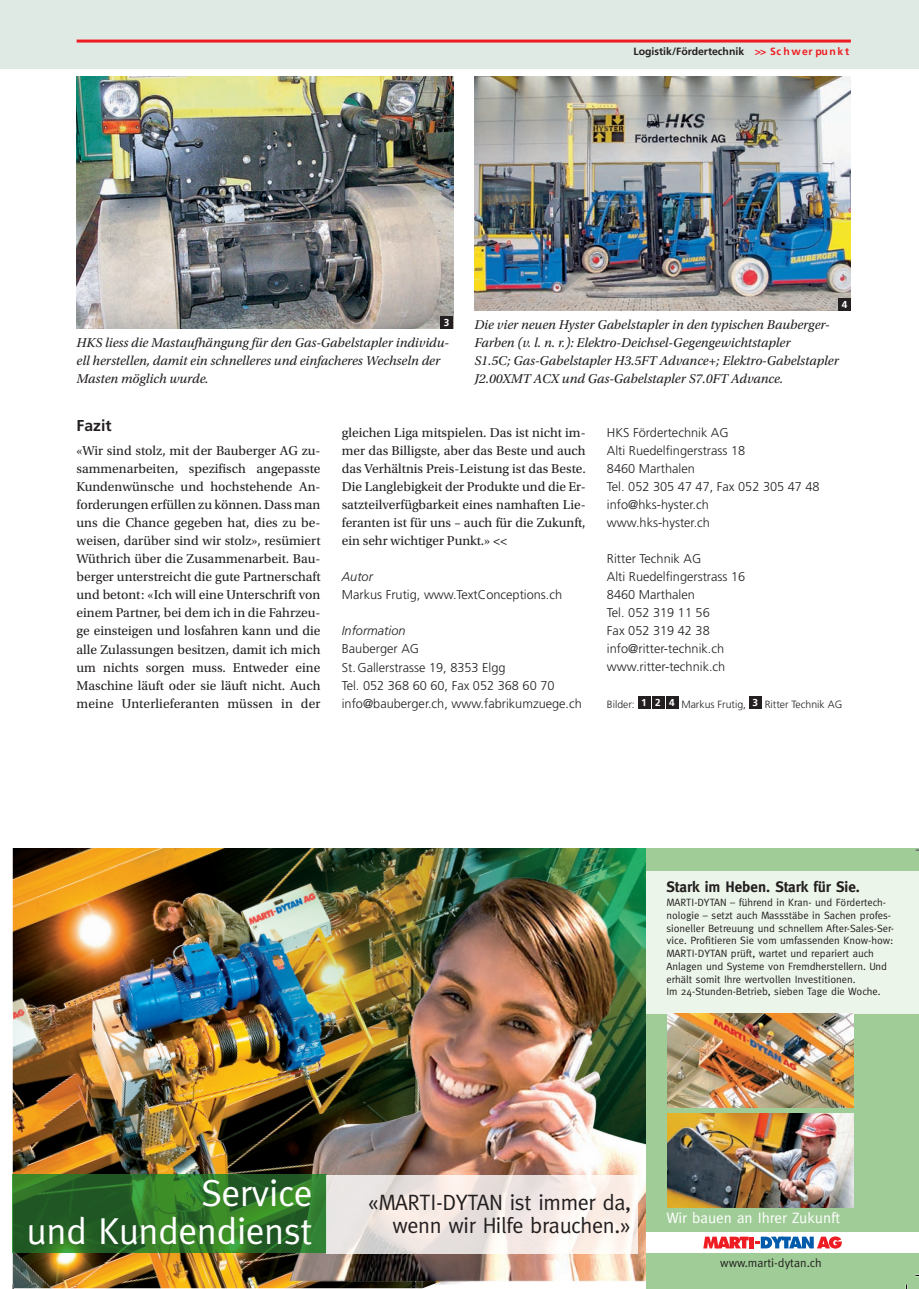
<style>
.page{position:relative;width:919px;height:1289px;background:#fff}
.page>*{position:absolute;margin:0;border:0;box-sizing:border-box;transform-origin:0 0}
.t1{font:37.5px/37.5px "Meta";letter-spacing:-.01em;color:#fff;text-align:right}
.t2{font:22.2px/22.2px "Meta";letter-spacing:-.015em;color:#231f20;text-align:right}
.t3{font:700 15.75px "Frutiger LT Std";color:#231f20}
.t4{font:700 15.15px "Meta";color:#231f20}
.t5{font:15.15px "Meta";color:#fff}
.t6{font:13.5px/18px "Utopia Std";color:#231f20;text-align:justify}
.t7{font:italic 13.5px/18px "Utopia Std";color:#231f20}
.t8{font:300 12.75px/18px "Frutiger LT Std";color:#231f20}
.t9{font:12.15px "Meta";color:#231f20}
.t10{font:10.65px/12.8px "Meta";color:#231f20}
.t11{font:300 10.5px "Frutiger LT Std";color:#231f20}
.t12{font:700 10.5px "Frutiger LT Std";color:#231f20}
.t13{font:700 10.05px "Frutiger LT Std";color:#fff}
.s1{color:#ee1d23}
.s2{font-style:italic}
.s3{font-weight:700;font-size:10.05px;color:#fff}
</style>
<div class="page">
<div style="left:0;top:0;width:13px;height:68px;background:#e0eae4"></div>
<div style="left:13px;top:0;width:905px;height:68px;background:#e0eae4"></div>
<hr style="left:77px;top:40px;width:773px;height:3px;background:#ee1d23">
<div style="left:637px;top:696px;width:13px;height:13px;background:#231f20"></div>
<div style="left:651px;top:696px;width:13px;height:13px;background:#231f20"></div>
<div style="left:665px;top:696px;width:13px;height:13px;background:#231f20"></div>
<div style="left:749px;top:696px;width:12px;height:13px;background:#231f20"></div>
<img style="left:474px;top:77px;width:376px;height:233px">
<img style="left:77px;top:77px;width:376px;height:252px">
<div style="left:440px;top:316px;width:13px;height:13px;background:#231f20"></div>
<div style="left:838px;top:298px;width:12px;height:13px;background:#231f20"></div>
<img style="left:13px;top:848px;width:633px;height:440px">
<img style="left:99px;top:858px;width:547px;height:426px">
<div style="left:646px;top:848px;width:272px;height:440px;background:#a0cd97"></div>
<div style="left:646px;top:1232px;width:272px;height:20px;background:#fff"></div>
<svg style="left:13px;top:1174px;width:313px;height:78px;background:#2c7028"></svg>
<svg style="left:703px;top:1236px;width:45px;height:12px"></svg>
<hr style="left:749px;top:1236px;width:4px;height:12px;background:#ee1d23">
<svg style="left:755px;top:1236px;width:86px;height:12px"></svg>
<div style="left:646px;top:871px;width:272px;height:142px;background:#ecf5ea"></div>
<img style="left:667px;top:1113px;width:186px;height:94px">
<img style="left:667px;top:1013px;width:186px;height:94px">
<svg style="left:326px;top:1174px;width:311px;height:79px;background:#efe7e3"></svg>
<p class="t12" style="left:633px;top:45px;width:217px">Logistik/Fördertechnik <span class="s1">&gt;&gt; Sc h w er pu n k t</span></p>
<p class="t13" style="left:444px;top:317px;width:7px">3</p>
<p class="t7" style="left:77px;top:334px;width:374px">HKS liess die Mastaufhängung für den Gas-Gabelstapler individu&shy;ell herstellen, damit ein schnelleres und einfacheres Wechseln der<br>Masten möglich wurde.</p>
<p class="t13" style="left:841px;top:299px;width:7px">4</p>
<p class="t7" style="left:474px;top:316px;width:366px">Die vier neuen Hyster Gabelstapler in den typischen Bauberger-Farben (v. l. n. r.): Elektro-Deichsel-Gegengewichtstapler<br>S1.5C; Gas-Gabelstapler H3.5FT Advance+; Elektro-Gabelstapler J2.00XMT ACX und Gas-Gabelstapler S7.0FT Advance.</p>
<p class="t3" style="left:77px;top:416px;width:37px">Fazit</p>
<p class="t6" style="left:77px;top:442px;width:245px">«Wir sind stolz, mit der Bauberger AG zu&shy;sammenarbeiten, spezifisch angepasste Kundenwünsche und hochstehende An&shy;forderungen erfüllen zu können. Dass man uns die Chance gegeben hat, dies zu be&shy;weisen, darüber sind wir stolz», resümiert Wüthrich über die Zusammenarbeit. Bau&shy;berger unterstreicht die gute Partnerschaft und betont: «Ich will eine Unterschrift von einem Partner, bei dem ich in die Fahrzeu&shy;ge einsteigen und losfahren kann und die alle Zulassungen besitzen, damit ich mich um nichts sorgen muss. Entweder eine Maschine läuft oder sie läuft nicht. Auch meine Unterlieferanten müssen in der</p>
<p class="t6" style="left:342px;top:424px;width:245px">gleichen Liga mitspielen. Das ist nicht im&shy;mer das Billigste, aber das Beste und auch das Verhältnis Preis-Leistung ist das Beste.<br>Die Langlebigkeit der Produkte und die Er&shy;satzteilverfügbarkeit eines namhaften Lie&shy;feranten ist für uns – auch für die Zukunft, ein sehr wichtiger Punkt.» &lt;&lt;</p>
<p class="t8" style="left:342px;top:568px;width:222px"><span class="s2">Autor<br></span>Markus Frutig, www.TextConceptions.ch</p>
<p class="t8" style="left:342px;top:622px;width:241px"><span class="s2">Information<br></span>Bauberger AG<br>St.Gallerstrasse 19, 8353 Elgg<br>Tel. 052 368 60 60, Fax 052 368 60 70 info@bauberger.ch, www.fabrikumzuege.ch</p>
<p class="t8" style="left:607px;top:424px;width:214px">HKS Fördertechnik AG<br>Alti Ruedelfingerstrass 18<br>8460 Marthalen<br>Tel. 052 305 47 47, Fax 052 305 47 48 info@hks-hyster.ch<br>www.hks-hyster.ch</p>
<p class="t8" style="left:607px;top:550px;width:140px">Ritter Technik AG<br>Alti Ruedelfingerstrass 16<br>8460 Marthalen<br>Tel. 052 319 11 56<br>Fax 052 319 42 38 info@ritter-technik.ch www.ritter-technik.ch</p>
<p class="t11" style="left:607px;top:698px;width:237px">Bilder: <span class="s3">1 2 4</span> Markus Frutig, <span class="s3">3</span> Ritter Technik AG</p>
<p class="t4" style="left:666px;top:877px;width:195px">Stark im Heben. Stark für Sie.</p>
<p class="t10" style="left:666px;top:896px;width:229px">MARTI-DYTAN – führend in Kran- und Fördertech&shy;nologie – setzt auch Massstäbe in Sachen profes&shy;sioneller Betreuung und schnellem After-Sales-Ser&shy;vice. Profitieren Sie vom umfassenden Know-how:<br>MARTI-DYTAN prüft, wartet und repariert auch Anlagen und Systeme von Fremdherstellern. Und erhält somit Ihre wertvollen Investitionen.<br>Im 24-Stunden-Betrieb, sieben Tage die Woche.</p>
<p class="t1" style="left:27px;top:1173px;width:287px">Service<br>und Kundendienst</p>
<p class="t2" style="left:368px;top:1191px;width:265px">«MARTI-DYTAN ist immer da, wenn wir Hilfe brauchen.»</p>
<p class="t5" style="left:666px;top:1209px;width:175px">Wir bauen an Ihrer Zukunft</p>
<p class="t9" style="left:720px;top:1255px;width:103px">www.marti-dytan.ch</p>
</div>
